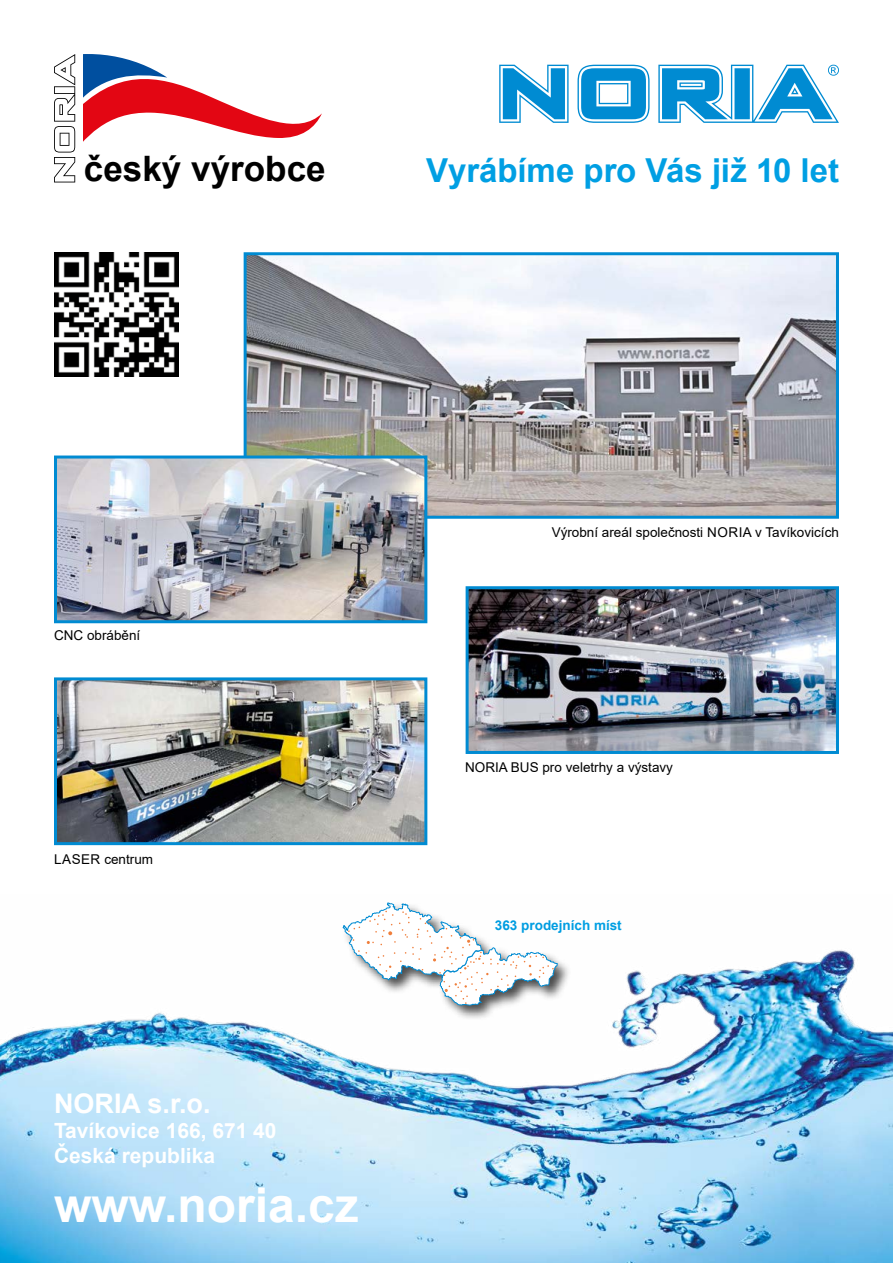
<style>
.page{position:relative;width:893px;height:1263px;background:#fff}
.page>*{position:absolute;margin:0;border:0;box-sizing:border-box;transform-origin:0 0}
.t1{font:700 48px "Arial";color:#fff}
.t2{font:700 35.1px "Arial";color:#000}
.t3{font:700 33px "Arial";color:#009fe3}
.t4{font:700 27px "Arial";color:#fff}
.t5{font:700 21px/25.2px "Arial";color:#fff}
.t6{font:13.5px "Arial";color:#000}
.t7{font:700 13.5px "Arial";color:#009fe3}
</style>
<div class="page">
<img style="left:0;top:950px;width:893px;height:313px">
<img style="left:248px;top:256px;width:587px;height:259px">
<div style="left:244px;top:252px;width:595px;height:267px;border:3px solid #008bd2"></div>
<img style="left:58px;top:459px;width:365px;height:160px">
<div style="left:54px;top:455px;width:373px;height:168px;border:3px solid #008bd2"></div>
<img style="left:58px;top:681px;width:365px;height:160px">
<div style="left:54px;top:677px;width:373px;height:168px;border:3px solid #008bd2"></div>
<img style="left:470px;top:590px;width:365px;height:160px">
<div style="left:466px;top:586px;width:373px;height:168px;border:3px solid #008bd2"></div>
<svg style="left:658px;top:65px;width:181px;height:58px"></svg>
<svg style="left:577px;top:65px;width:73px;height:58px"></svg>
<svg style="left:499px;top:65px;width:70px;height:58px"></svg>
<svg style="left:84px;top:54px;width:238px;height:87px"></svg>
<svg style="left:54px;top:54px;width:21px;height:128px"></svg>
<img style="left:54px;top:252px;width:124px;height:124px">
<div style="left:341px;top:901px;width:231px;height:120px;background:#000;opacity:.7"></div>
<svg style="left:343px;top:902px;width:214px;height:103px"></svg>
<h2 class="t2" style="left:84px;top:144px;width:243px">český výrobce</h2>
<h3 class="t3" style="left:426px;top:148px;width:414px">Vyrábíme pro Vás již 10 let</h3>
<p class="t6" style="left:54px;top:626px;width:88px">CNC obrábění</p>
<p class="t6" style="left:54px;top:850px;width:100px">LASER centrum</p>
<h3 class="t4" style="left:54px;top:1084px;width:158px">NORIA s.r.o.</h3>
<h3 class="t5" style="left:54px;top:1118px;width:224px">Tavíkovice 166, 671 40<br>Česká republika</h3>
<h1 class="t1" style="left:54px;top:1171px;width:306px">www.noria.cz</h1>
<p class="t6" style="left:552px;top:523px;width:289px">Výrobní areál společnosti NORIA v Tavíkovicích</p>
<p class="t6" style="left:465px;top:758px;width:209px">NORIA BUS pro veletrhy a výstavy</p>
<p class="t7" style="left:495px;top:915px;width:128px">363 prodejních míst</p>
</div>
